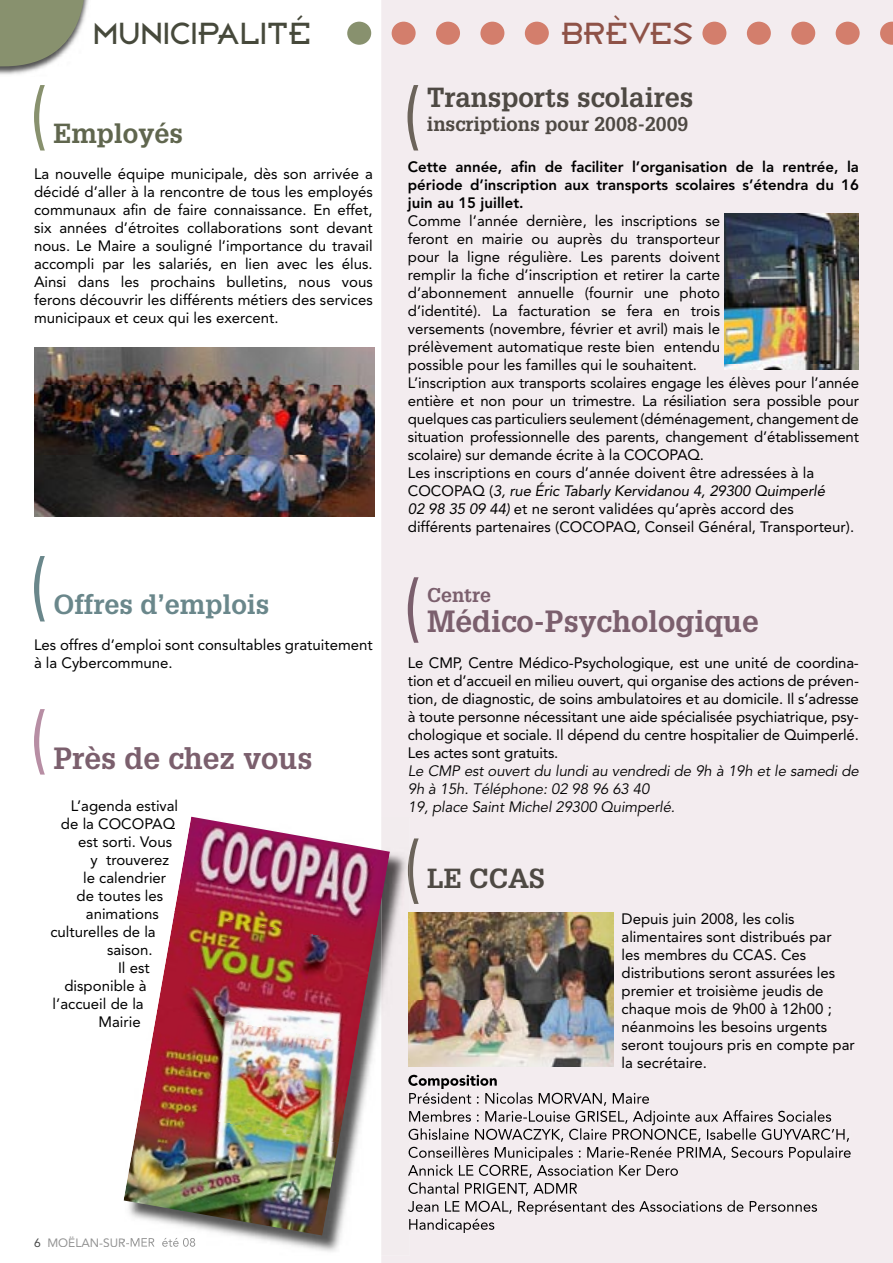
<style>
.page{position:relative;width:893px;height:1263px;background:#fff}
.page>*{position:absolute;margin:0;border:0;box-sizing:border-box;transform-origin:0 0}
.t1{font:800 150px "Avenir";color:#d37e6c}
.t2{font:700 30px "Glypha";color:#7b5f6d}
.t3{font:30px "Broadband ICG";letter-spacing:.03em;color:#46493b}
.t4{font:30px "Broadband ICG";letter-spacing:.03em;color:#8e5247}
.t5{font:700 27px "Glypha";color:#4e4943}
.t6{font:700 27px "Glypha";color:#6a878b}
.t7{font:700 27px "Glypha";color:#60664e}
.t8{font:700 19.5px "Glypha";color:#4e4943}
.t9{font:700 19.5px "Glypha";color:#7b5f6d}
.t10{font:15px/18px "Avenir";color:#000}
.t11{font:800 15px/18px "Avenir";color:#000;text-align:justify}
.t12{font:italic 15px/18px "Avenir";letter-spacing:-.01em;color:#000}
.t13{font:12px "Avenir";color:#939393}
.s1{color:#88916e}
.s2{font-style:italic}
.s3{color:#474848}
</style>
<div class="page">
<div style="left:381px;top:0;width:512px;height:1263px;background:#f3ecef"></div>
<img style="left:0;top:66px;width:46px;height:9px">
<svg style="left:0;top:0;width:89px;height:66px"></svg>
<img style="left:724px;top:213px;width:135px;height:156px">
<svg style="left:407px;top:85px;width:11px;height:66px"></svg>
<svg style="left:410px;top:1075px;width:87px;height:14px"></svg>
<svg style="left:410px;top:1092px;width:239px;height:14px;background:#c1bbbd"></svg>
<svg style="left:410px;top:1110px;width:421px;height:15px;background:#c6c0c3"></svg>
<svg style="left:410px;top:1128px;width:440px;height:14px;background:#c0babd"></svg>
<svg style="left:410px;top:1146px;width:441px;height:15px;background:#c5c0c2"></svg>
<svg style="left:410px;top:1164px;width:268px;height:14px;background:#c3bec0"></svg>
<svg style="left:410px;top:1182px;width:167px;height:14px;background:#bdb7ba"></svg>
<svg style="left:410px;top:1200px;width:408px;height:15px;background:#c7c1c3"></svg>
<svg style="left:410px;top:1218px;width:84px;height:15px"></svg>
<svg style="left:410px;top:838px;width:9px;height:66px"></svg>
<svg style="left:408px;top:577px;width:11px;height:66px"></svg>
<img style="left:410px;top:913px;width:203px;height:154px">
<img style="left:34px;top:348px;width:340px;height:169px">
<svg style="left:34px;top:85px;width:11px;height:66px"></svg>
<img style="left:174px;top:818px;width:236px;height:437px">
<img style="left:126px;top:1236px;width:69px;height:11px">
<svg style="left:408px;top:1075px;width:2px;height:158px"></svg>
<img style="left:408px;top:853px;width:2px;height:36px">
<img style="left:175px;top:817px;width:215px;height:129px">
<img style="left:157px;top:911px;width:217px;height:134px">
<img style="left:140px;top:1010px;width:217px;height:134px">
<img style="left:124px;top:1108px;width:215px;height:127px">
<svg style="left:34px;top:709px;width:11px;height:65px"></svg>
<svg style="left:34px;top:556px;width:11px;height:65px"></svg>
<h2 class="t3" style="left:94px;top:16px;width:219px">MUNICIPALITÉ</h2>
<h1 class="t1" style="left:337px;top:-97px;width:579px"><span class="s1">.</span>.... .....</h1>
<h2 class="t4" style="left:561px;top:16px;width:133px">BRÈVES</h2>
<h3 class="t7" style="left:53px;top:116px;width:131px">Employés</h3>
<p class="t10" style="left:34px;top:165px;width:340px;text-align:justify">La nouvelle équipe municipale, dès son arrivée a décidé d’aller à la rencontre de tous les employés communaux afin de faire connaissance. En effet, six années d’étroites collaborations sont devant nous. Le Maire a souligné l’importance du travail accompli par les salariés, en lien avec les élus.<br>Ainsi dans les prochains bulletins, nous vous ferons découvrir les différents métiers des services municipaux et ceux qui les exercent.</p>
<h3 class="t6" style="left:53px;top:587px;width:218px">Offres d’emplois</h3>
<p class="t10" style="left:34px;top:635px;width:340px">Les offres d’emploi sont consultables gratuitement à la Cybercommune.</p>
<h2 class="t2" style="left:53px;top:740px;width:261px">Près de chez vous</h2>
<p class="t10" style="left:71px;top:797px;width:109px">L’agenda estival</p>
<p class="t10" style="left:61px;top:815px;width:116px">de la COCOPAQ</p>
<p class="t10" style="left:78px;top:833px;width:95px">est sorti. Vous</p>
<p class="t10" style="left:91px;top:851px;width:80px">y trouverez</p>
<p class="t10" style="left:83px;top:869px;width:85px">le calendrier</p>
<p class="t10" style="left:77px;top:887px;width:88px">de toutes les</p>
<p class="t10" style="left:86px;top:905px;width:74px">animations</p>
<p class="t10" style="left:50px;top:923px;width:107px">culturelles de la</p>
<p class="t10" style="left:107px;top:941px;width:47px">saison.</p>
<p class="t10" style="left:118px;top:959px;width:33px">Il est</p>
<p class="t10" style="left:64px;top:977px;width:84px">disponible à</p>
<p class="t10" style="left:53px;top:995px;width:93px">l’accueil de la</p>
<p class="t10" style="left:99px;top:1013px;width:44px">Mairie</p>
<h3 class="t5" style="left:427px;top:81px;width:268px">Transports scolaires</h3>
<h3 class="t8" style="left:427px;top:111px;width:263px">inscriptions pour 2008-2009</h3>
<p class="t11" style="left:408px;top:158px;width:453px">Cette année, afin de faciliter l’organisation de la rentrée, la période d’inscription aux transports scolaires s’étendra du 16 juin au 15 juillet.</p>
<p class="t10" style="left:408px;top:212px;width:453px">Comme l’année dernière, les inscriptions se<br>feront en mairie ou auprès du transporteur<br>pour la ligne régulière. Les parents doivent<br>remplir la fiche d’inscription et retirer la carte<br>d’abonnement annuelle (fournir une photo<br>d’identité). La facturation se fera en trois<br>versements (novembre, février et avril) mais le<br>prélèvement automatique reste bien entendu<br>possible pour les familles qui le souhaitent.<br>L’inscription aux transports scolaires engage les élèves pour l’année entière et non pour un trimestre. La résiliation sera possible pour quelques cas particuliers seulement (déménagement, changement de situation professionnelle des parents, changement d’établissement scolaire) sur demande écrite à la COCOPAQ.<br>Les inscriptions en cours d’année doivent être adressées à la COCOPAQ (<span class="s2">3, rue Éric Tabarly Kervidanou 4, 29300 Quimperlé<br>02 98 35 09 44)</span> et ne seront validées qu’après accord des différents partenaires (COCOPAQ, Conseil Général, Transporteur).</p>
<h3 class="t9" style="left:427px;top:583px;width:65px">Centre</h3>
<h2 class="t2" style="left:427px;top:602px;width:333px">Médico-Psychologique</h2>
<p class="t10" style="left:408px;top:654px;width:453px;text-align:justify">Le CMP, Centre Médico-Psychologique, est une unité de coordina&shy;tion et d’accueil en milieu ouvert, qui organise des actions de préven&shy;tion, de diagnostic, de soins ambulatoires et au domicile. Il s’adresse à toute personne nécessitant une aide spécialisée psychiatrique, psy&shy;chologique et sociale. Il dépend du centre hospitalier de Quimperlé.<br>Les actes sont gratuits.</p>
<p class="t12" style="left:408px;top:762px;width:453px">Le CMP est ouvert du lundi au vendredi de 9h à 19h et le samedi de<br>9h à 15h. Téléphone: 02 98 96 63 40<br>19, place Saint Michel 29300 Quimperlé.</p>
<h3 class="t5" style="left:427px;top:861px;width:119px">LE CCAS</h3>
<p class="t10" style="left:622px;top:909px;width:235px">Depuis juin 2008, les colis alimentaires sont distribués par<br>les membres du CCAS. Ces distributions seront assurées les premier et troisième jeudis de chaque mois de 9h00 à 12h00 ; néanmoins les besoins urgents seront toujours pris en compte par la secrétaire.</p>
<p class="t13" style="left:34px;top:1235px;width:163px"><span class="s3">6</span> MOËLAN-SUR-MER été 08</p>
</div>
